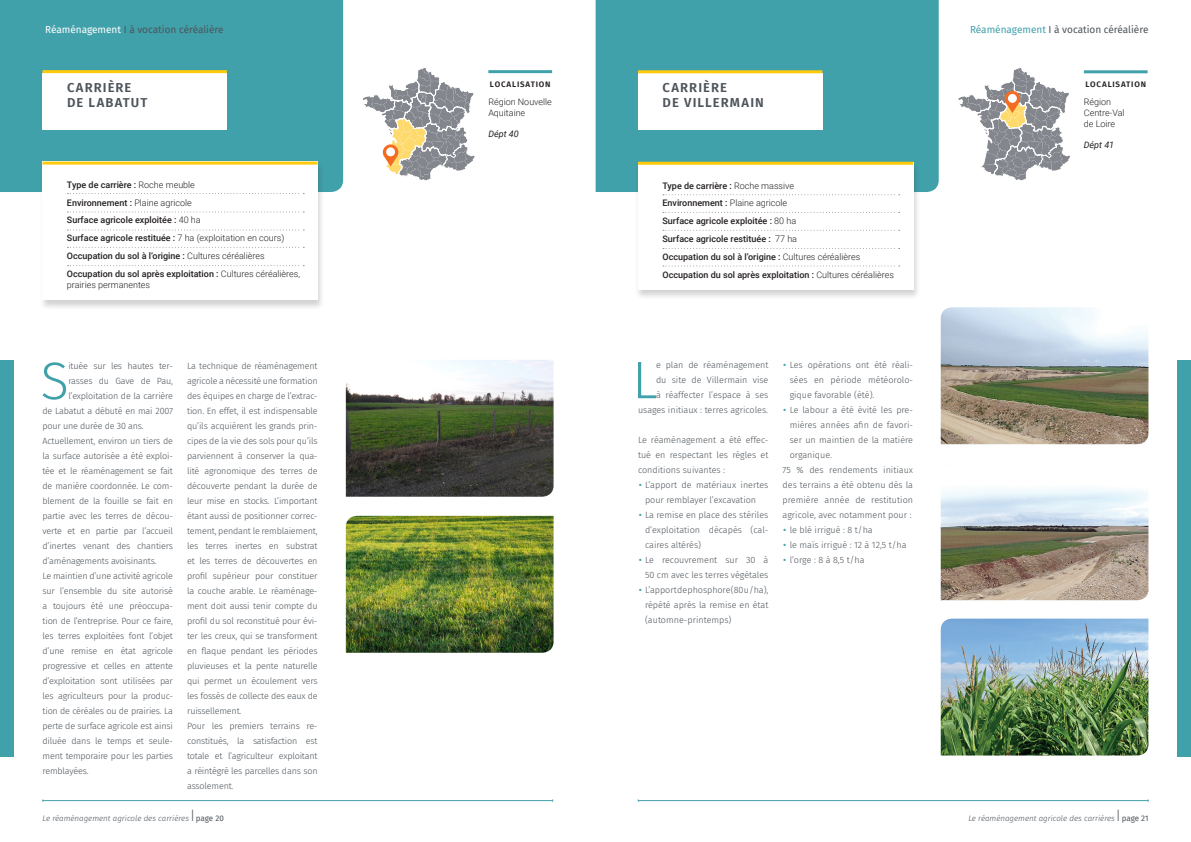
<style>
.page{position:relative;width:1191px;height:842px;background:#fff}
.page>*{position:absolute;margin:0;border:0;box-sizing:border-box;transform-origin:0 0}
.Text{font:300 52.8px "Fira Sans";color:#41a1ab}
.CC___Centre{font:600 13px/15px "Fira Sans";letter-spacing:.085em;color:#4d545a}
.t1{font:10px "Fira Sans";color:#4d545a}
.Text-2{font:300 9px/15px "Fira Sans";letter-spacing:-.005em;color:#4d545a;text-align:justify}
.t2{font:500 9px "Roboto";color:#231f20}
.t3{font:300 9px/10.8px "Roboto";color:#231f20}
.t4{font:italic 9px "Roboto";color:#231f20}
.t5{font:italic 300 8px "Fira Sans";color:#4d545a}
.CC___Centre-2{font:600 8px "Fira Sans";letter-spacing:.1em;color:#231f20}
.s1{color:#fff}
.s2{color:#41a1ab}
.s3{font-weight:300}
.s4{font-weight:500}
.s5{font-family:"Gill Sans";color:#41a1ab}
.s6{font-weight:400;font-style:normal;font-size:16px}
.s7{font-weight:400;font-style:normal}
</style>
<div class="page">
<hr style="left:638px;top:800px;width:510px;height:1px;background:#41a1ab">
<hr style="left:43px;top:800px;width:510px;height:1px;background:#41a1ab">
<div style="left:0;top:360px;width:14px;height:397px;background:#41a1ab"></div>
<div style="left:1176px;top:360px;width:15px;height:397px;background:#41a1ab"></div>
<div style="left:0;top:0;width:343px;height:192px;background:#41a1ab"></div>
<div style="left:595px;top:0;width:343px;height:192px;background:#41a1ab"></div>
<svg style="left:958px;top:68px;width:112px;height:113px"></svg>
<hr style="left:1083px;top:70px;width:64px;height:3px;background:#41a1ab">
<div style="left:634px;top:161px;width:287px;height:139px;background:#231f20;opacity:.2"></div>
<div style="left:638px;top:162px;width:275px;height:127px;background:#fff"></div>
<svg style="left:663px;top:194px;width:236px;height:1px"></svg>
<svg style="left:663px;top:212px;width:236px;height:1px"></svg>
<svg style="left:663px;top:230px;width:236px;height:1px"></svg>
<svg style="left:663px;top:248px;width:236px;height:1px"></svg>
<svg style="left:663px;top:265px;width:236px;height:1px"></svg>
<hr style="left:638px;top:162px;width:275px;height:3px;background:#feca0a">
<div style="left:638px;top:73px;width:184px;height:57px;background:#fff"></div>
<hr style="left:638px;top:70px;width:184px;height:3px;background:#feca0a">
<img style="left:940px;top:307px;width:208px;height:137px">
<img style="left:940px;top:488px;width:208px;height:112px">
<img style="left:940px;top:619px;width:208px;height:136px">
<svg style="left:363px;top:68px;width:111px;height:113px"></svg>
<div style="left:39px;top:161px;width:286px;height:150px;background:#231f20;opacity:.2"></div>
<div style="left:43px;top:162px;width:274px;height:138px;background:#fff"></div>
<svg style="left:67px;top:193px;width:237px;height:1px"></svg>
<svg style="left:67px;top:211px;width:237px;height:1px"></svg>
<svg style="left:67px;top:230px;width:237px;height:1px"></svg>
<svg style="left:67px;top:247px;width:237px;height:1px"></svg>
<svg style="left:67px;top:265px;width:237px;height:1px"></svg>
<hr style="left:43px;top:162px;width:274px;height:3px;background:#feca0a">
<div style="left:43px;top:73px;width:184px;height:57px;background:#fff"></div>
<hr style="left:43px;top:70px;width:184px;height:3px;background:#feca0a">
<hr style="left:488px;top:70px;width:64px;height:3px;background:#41a1ab">
<img style="left:346px;top:360px;width:207px;height:137px">
<img style="left:346px;top:516px;width:207px;height:137px">
<p class="t1" style="left:45px;top:22px;width:180px"><span class="s1">Réaménagement</span> I à vocation céréalière</p>
<p class="t1" style="left:970px;top:22px;width:180px"><span class="s2">Réaménagement</span> I à vocation céréalière</p>
<p class="CC___Centre" style="left:67px;top:79px;width:82px">CARRIÈRE<br>DE LABATUT</p>
<p class="CC___Centre-2" style="left:490px;top:78px;width:62px">LOCALISATION</p>
<p class="t3" style="left:488px;top:96px;width:65px">Région Nouvelle<br>Aquitaine</p>
<p class="t4" style="left:488px;top:128px;width:32px">Dépt 40</p>
<p class="t2" style="left:67px;top:178px;width:129px">Type de carrière : <span class="s3">Roche meuble</span></p>
<p class="t2" style="left:67px;top:196px;width:126px">Environnement : <span class="s3">Plaine agricole</span></p>
<p class="t2" style="left:67px;top:214px;width:135px">Surface agricole exploitée : <span class="s3">40 ha</span></p>
<p class="t2" style="left:67px;top:232px;width:219px">Surface agricole restituée : <span class="s3">7 ha (exploitation en cours)</span></p>
<p class="t2" style="left:67px;top:250px;width:199px">Occupation du sol à l’origine : <span class="s3">Cultures céréalières</span></p>
<p class="t3" style="left:67px;top:268px;width:235px"><span class="s4">Occupation du sol après exploitation :</span> Cultures céréalières, prairies permanentes</p>
<p class="Text" style="left:40px;top:343px;width:30px">S</p>
<p class="Text-2" style="left:68px;top:358px;width:106px">ituée sur les hautes ter-</p>
<p class="Text-2" style="left:68px;top:373px;width:106px">rasses du Gave de Pau,</p>
<p class="Text-2" style="left:68px;top:388px;width:106px">l’exploitation de la carrière</p>
<p class="Text-2" style="left:43px;top:403px;width:132px">de Labatut a débuté en mai 2007</p>
<p class="Text-2" style="left:43px;top:418px;width:103px">pour une durée de 30 ans.</p>
<p class="Text-2" style="left:43px;top:433px;width:132px">Actuellement, environ un tiers de la surface autorisée a été exploi&shy;tée et le réaménagement se fait de manière coordonnée. Le com&shy;blement de la fouille se fait en partie avec les terres de décou&shy;verte et en partie par l’accueil d’inertes venant des chantiers d’aménagements avoisinants.</p>
<p class="Text-2" style="left:43px;top:568px;width:132px">Le maintien d’une activité agricole sur l’ensemble du site autorisé a toujours été une préoccupa&shy;tion de l’entreprise. Pour ce faire, les terres exploitées font l’objet d’une remise en état agricole progressive et celles en attente d’exploitation sont utilisées par les agriculteurs pour la produc&shy;tion de céréales ou de prairies. La perte de surface agricole est ainsi diluée dans le temps et seule&shy;ment temporaire pour les parties remblayées.</p>
<p class="Text-2" style="left:187px;top:358px;width:132px">La technique de réaménagement agricole a nécessité une formation des équipes en charge de l’extrac&shy;tion. En effet, il est indispensable qu’ils acquièrent les grands prin&shy;cipes de la vie des sols pour qu’ils parviennent à conserver la qua&shy;lité agronomique des terres de découverte pendant la durée de leur mise en stocks. L’important étant aussi de positionner correc&shy;tement, pendant le remblaiement, les terres inertes en substrat et les terres de découvertes en profil supérieur pour constituer la couche arable. Le réaménage&shy;ment doit aussi tenir compte du profil du sol reconstitué pour évi&shy;ter les creux, qui se transforment en flaque pendant les périodes pluvieuses et la pente naturelle qui permet un écoulement vers les fossés de collecte des eaux de ruissellement.</p>
<p class="Text-2" style="left:187px;top:718px;width:132px">Pour les premiers terrains re&shy;constitués, la satisfaction est totale et l’agriculteur exploitant a réintégré les parcelles dans son assolement.</p>
<p class="CC___Centre" style="left:662px;top:79px;width:103px">CARRIÈRE<br>DE VILLERMAIN</p>
<p class="t2" style="left:662px;top:179px;width:133px">Type de carrière : <span class="s3">Roche massive</span></p>
<p class="t2" style="left:662px;top:197px;width:126px">Environnement : <span class="s3">Plaine agricole</span></p>
<p class="t2" style="left:662px;top:215px;width:135px">Surface agricole exploitée : <span class="s3">80 ha</span></p>
<p class="t2" style="left:662px;top:233px;width:136px">Surface agricole restituée : <span class="s3">77 ha</span></p>
<p class="t2" style="left:662px;top:250px;width:199px">Occupation du sol à l’origine : <span class="s3">Cultures céréalières</span></p>
<p class="t2" style="left:662px;top:268px;width:233px">Occupation du sol après exploitation : <span class="s3">Cultures céréalières</span></p>
<p class="Text-2" style="left:638px;top:357px;width:132px;text-align:right">e plan de réaménagement<br>du site de Villermain vise<br>à réaffecter l’espace à ses usages initiaux : terres agricoles.</p>
<p class="Text-2" style="left:638px;top:432px;width:132px">Le réaménagement a été effec&shy;tué en respectant les règles et conditions suivantes :</p>
<p class="Text-2" style="left:638px;top:477px;width:132px;text-align:center"><span class="s5">•</span> L’apport de matériaux inertes pour remblayer l’excavation</p>
<p class="Text-2" style="left:645px;top:507px;width:125px;text-indent:-7px"><span class="s5">•</span> La remise en place des stériles d’exploitation décapés (cal&shy;caires altérés)</p>
<p class="Text-2" style="left:638px;top:552px;width:132px;text-align:right"><span class="s5">•</span> Le recouvrement sur 30 à<br>50 cm avec les terres végétales</p>
<p class="Text-2" style="left:645px;top:582px;width:125px;text-indent:-7px"><span class="s5">•</span> L’apport de phosphore (80 u/ha), répété après la remise en état (automne-printemps)</p>
<p class="Text" style="left:632px;top:342px;width:27px">L</p>
<p class="Text-2" style="left:789px;top:357px;width:125px;text-indent:-7px"><span class="s5">•</span> Les opérations ont été réali&shy;sées en période météorolo&shy;gique favorable (été).</p>
<p class="Text-2" style="left:789px;top:402px;width:125px;text-indent:-7px"><span class="s5">•</span> Le labour a été évité les pre&shy;mières années afin de favori&shy;ser un maintien de la matière organique.</p>
<p class="Text-2" style="left:782px;top:462px;width:132px">75 % des rendements initiaux des terrains a été obtenu dès la première année de restitution agricole, avec notamment pour :</p>
<p class="Text-2" style="left:782px;top:522px;width:92px"><span class="s5">•</span> le blé irrigué : 8 t/ha</p>
<p class="Text-2" style="left:782px;top:537px;width:126px"><span class="s5">•</span> le maïs irrigué : 12 à 12,5 t/ha</p>
<p class="Text-2" style="left:782px;top:552px;width:83px"><span class="s5">•</span> l’orge : 8 à 8,5 t/ha</p>
<p class="CC___Centre-2" style="left:1085px;top:78px;width:62px">LOCALISATION</p>
<p class="t3" style="left:1083px;top:96px;width:29px">Région</p>
<p class="t3" style="left:1083px;top:107px;width:42px">Centre-Val de Loire</p>
<p class="t4" style="left:1083px;top:139px;width:32px">Dépt 41</p>
<p class="t5" style="left:43px;top:812px;width:183px">Le réaménagement agricole des carrières <span class="s6">I</span> <span class="s7">page 20</span></p>
<p class="t5" style="left:968px;top:813px;width:182px">Le réaménagement agricole des carrières <span class="s6">I</span> <span class="s7">page 21</span></p>
</div>
